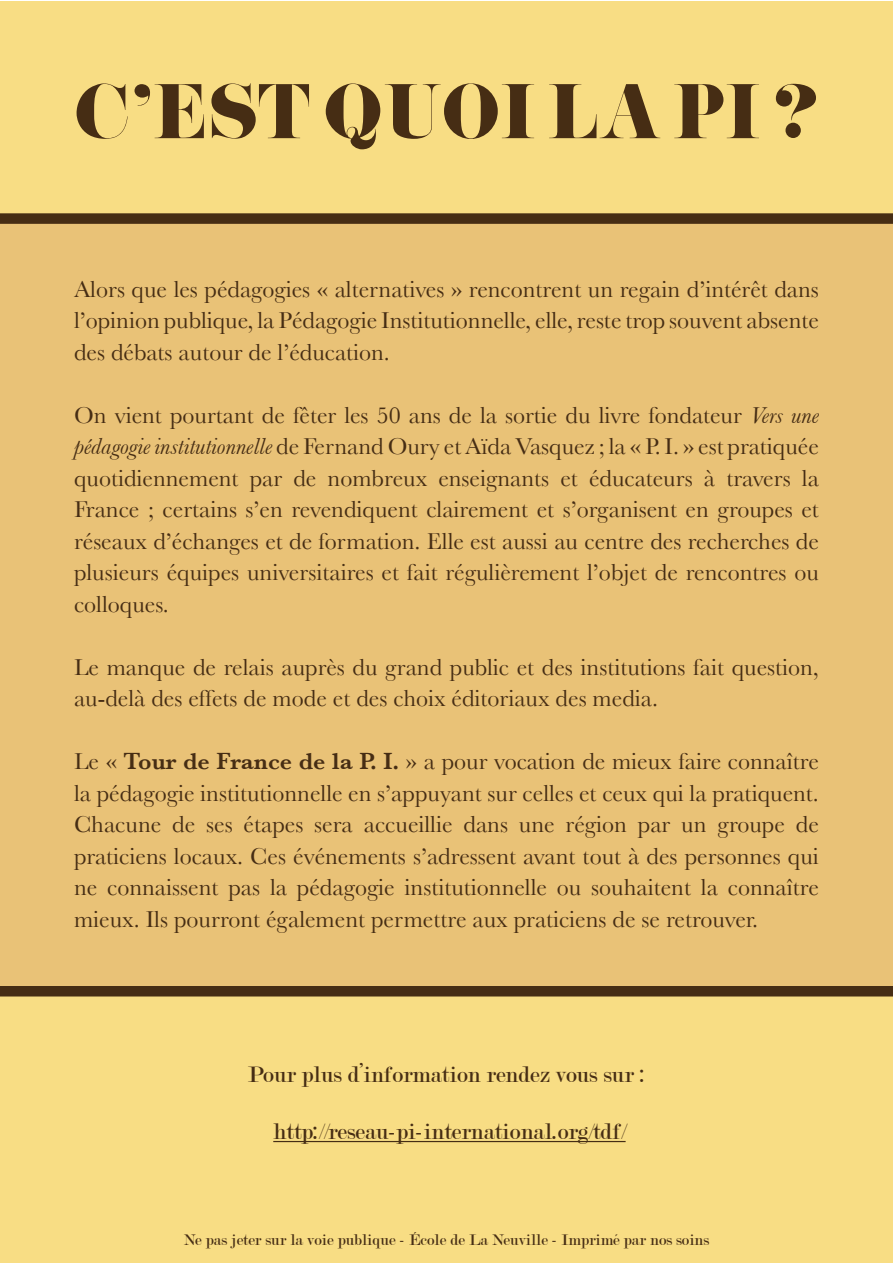
<style>
.page{position:relative;width:893px;height:1263px;background:#fff}
.page>*{position:absolute;margin:0;border:0;box-sizing:border-box;transform-origin:0 0}
.t1{font:69px "Pistilli";color:#462d14}
.t2{font:24px/31.5px "Baskerville";color:#462d14;text-align:justify}
.t3{font:24px "Modern";color:#462d14}
.t4{font:16.5px "Modern";color:#462d14}
.s1{font-style:italic}
.s2{font-weight:600}
</style>
<div class="page">
<div style="left:0;top:1px;width:892px;height:1262px;background:#f8dd84"></div>
<div style="left:0;top:213px;width:892px;height:783px;background:#e9c277"></div>
<hr style="left:273px;top:1141px;width:353px;height:1px;background:#462d14">
<h1 class="t1" style="left:74px;top:68px;width:747px">C’EST QUOI LA PI ?</h1>
<p class="t2" style="left:74px;top:273px;width:746px">Alors que les pédagogies « alternatives » rencontrent un regain d’intérêt dans l’opinion publique, la Pédagogie Institutionnelle, elle, reste trop souvent absente des débats autour de l’éducation.</p>
<p class="t2" style="left:74px;top:399px;width:746px">On vient pourtant de fêter les 50 ans de la sortie du livre fondateur <span class="s1">Vers une pédagogie institutionnelle</span> de Fernand Oury et Aïda Vasquez ; la « P. I. » est pratiquée quotidiennement par de nombreux enseignants et éducateurs à travers la France ; certains s’en revendiquent clairement et s’organisent en groupes et réseaux d’échanges et de formation. Elle est aussi au centre des recherches de plusieurs équipes universitaires et fait régulièrement l’objet de rencontres ou colloques.</p>
<p class="t2" style="left:74px;top:651px;width:746px">Le manque de relais auprès du grand public et des institutions fait question, au-delà des effets de mode et des choix éditoriaux des media.</p>
<p class="t2" style="left:74px;top:746px;width:746px">Le « <span class="s2">Tour de France de la P. I.</span> » a pour vocation de mieux faire connaître la pédagogie institutionnelle en s’appuyant sur celles et ceux qui la pratiquent.<br>Chacune de ses étapes sera accueillie dans une région par un groupe de praticiens locaux. Ces événements s’adressent avant tout à des personnes qui ne connaissent pas la pédagogie institutionnelle ou souhaitent la connaître mieux. Ils pourront également permettre aux praticiens de se retrouver.</p>
<p class="t3" style="left:248px;top:1063px;width:399px">Pour plus d’information rendez vous sur :</p>
<p class="t3" style="left:273px;top:1120px;width:354px">http://reseau--pi--international.org/tdf/</p>
<p class="t4" style="left:184px;top:1232px;width:527px">Ne pas jeter sur la voie publique -- École de La Neuville -- Imprimé par nos soins</p>
</div>
